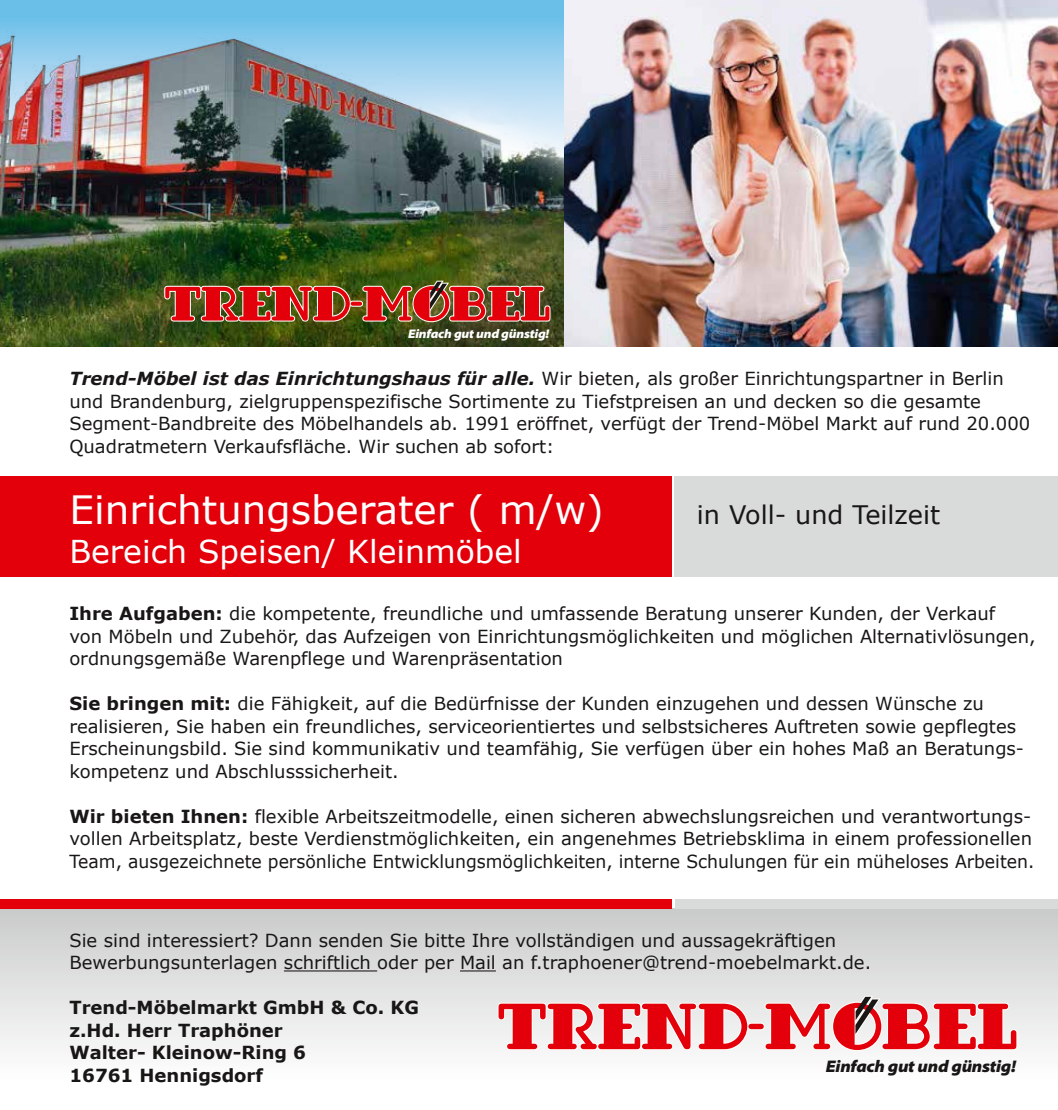
<style>
.page{position:relative;width:1058px;height:1110px;background:#fff}
.page>*{position:absolute;margin:0;border:0;box-sizing:border-box;transform-origin:0 0}
.t1{font:39px "Verdana";color:#fff}
.t2{font:31.5px "Verdana";color:#fff}
.t3{font:25.5px "Verdana";color:#181716}
.t4{font:18px/22.5px "Verdana";color:#181716}
.t5{font:700 18px/22.5px "Verdana";color:#181716}
.t6{font:italic 900 semi-expanded 16.8px "Myriad Pro";letter-spacing:-.02em;color:#181716}
.t7{font:italic 900 semi-expanded 12.45px "Myriad Pro";letter-spacing:-.02em;color:#fff}
.s1{font-weight:700;font-style:italic}
.s2{font-weight:700}
</style>
<div class="page">
<img style="left:0;top:0;width:1058px;height:346px">
<svg style="left:163px;top:279px;width:388px;height:44px;background:#9f472f"></svg>
<div style="left:0;top:909px;width:1058px;height:174px;background:linear-gradient(to bottom,#cacbcb,#fff)"></div>
<svg style="left:496px;top:994px;width:522px;height:58px"></svg>
<hr style="left:284px;top:970px;width:93px;height:1px;background:#181716">
<hr style="left:460px;top:970px;width:36px;height:1px;background:#181716">
<div style="left:0;top:900px;width:671px;height:9px;background:#e3000b"></div>
<div style="left:0;top:476px;width:671px;height:101px;background:#e3000b"></div>
<div style="left:675px;top:476px;width:383px;height:101px;background:#d9dada"></div>
<div style="left:676px;top:900px;width:382px;height:9px;background:#d9dada"></div>
<p class="t7" style="left:408px;top:326px;width:143px">Einfach gut und günstig!</p>
<p class="t4" style="left:69px;top:368px;width:962px"><span class="s1">Trend-Möbel ist das Einrichtungshaus für alle.</span> Wir bieten, als großer Einrichtungspartner in Berlin und Brandenburg, zielgruppenspezifische Sortimente zu Tiefstpreisen an und decken so die gesamte Segment-Bandbreite des Möbelhandels ab. 1991 eröffnet, verfügt der Trend-Möbel Markt auf rund 20.000<br>Quadratmetern Verkaufsfläche. Wir suchen ab sofort:</p>
<h1 class="t1" style="left:69px;top:483px;width:536px">Einrichtungsberater ( m/w)</h1>
<h2 class="t2" style="left:69px;top:530px;width:454px">Bereich Speisen/ Kleinmöbel</h2>
<p class="t4" style="left:69px;top:602px;width:967px"><span class="s2">Ihre Aufgaben:</span> die kompetente, freundliche und umfassende Beratung unserer Kunden, der Verkauf<br>von Möbeln und Zubehör, das Aufzeigen von Einrichtungsmöglichkeiten und möglichen Alternativlösungen, ordnungsgemäße Warenpflege und Warenpräsentation</p>
<p class="t4" style="left:69px;top:692px;width:956px"><span class="s2">Sie bringen mit:</span> die Fähigkeit, auf die Bedürfnisse der Kunden einzugehen und dessen Wünsche zu realisieren, Sie haben ein freundliches, serviceorientiertes und selbstsicheres Auftreten sowie gepflegtes Erscheinungsbild. Sie sind kommunikativ und teamfähig, Sie verfügen über ein hohes Maß an Beratungs&shy;kompetenz und Abschlusssicherheit.</p>
<p class="t4" style="left:69px;top:805px;width:966px"><span class="s2">Wir bieten Ihnen:</span> flexible Arbeitszeitmodelle, einen sicheren abwechslungsreichen und verantwortungs&shy;vollen Arbeitsplatz, beste Verdienstmöglichkeiten, ein angenehmes Betriebsklima in einem professionellen<br>Team, ausgezeichnete persönliche Entwicklungsmöglichkeiten, interne Schulungen für ein müheloses Arbeiten.</p>
<h3 class="t3" style="left:697px;top:497px;width:245px">in Voll- und Teilzeit</h3>
<p class="t4" style="left:69px;top:929px;width:803px">Sie sind interessiert? Dann senden Sie bitte Ihre vollständigen und aussagekräftigen<br>Bewerbungsunterlagen schriftlich oder per Mail an f.traphoener@trend-moebelmarkt.de.</p>
<p class="t5" style="left:69px;top:996px;width:351px">Trend-Möbelmarkt GmbH &amp; Co. KG z.Hd. Herr Traphöner<br>Walter- Kleinow-Ring 6<br>16761 Hennigsdorf</p>
<p class="t6" style="left:826px;top:1057px;width:192px">Einfach gut und günstig!</p>
</div>
